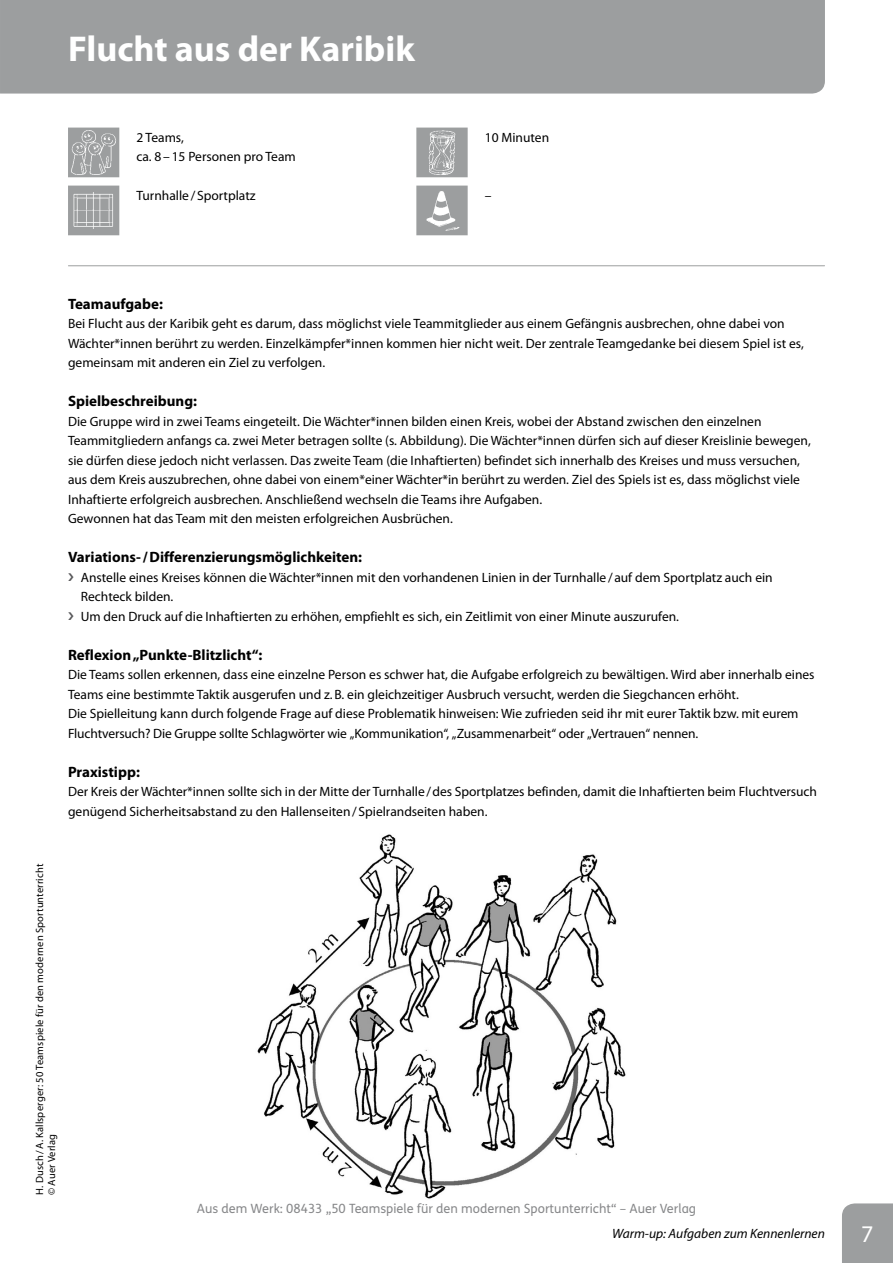
<style>
.page{position:relative;width:893px;height:1263px;background:#fff}
.page>*{position:absolute;margin:0;border:0;box-sizing:border-box;transform-origin:0 0}
.t1{font:700 36px "Myriad Pro";color:#fff}
.t2{font:24px "Myriad Pro";color:#fff}
.t3{font:700 15px "Myriad Pro";color:#000}
.t4{font:13.5px/19.5px "Myriad Pro";color:#000}
.t5{font:italic 13.5px "Myriad Pro";color:#000}
.t6{font:12.75px "FS Klett";color:#87888a}
.t7{font:10.5px/12px "Myriad Pro";letter-spacing:.015em;color:#000}
</style>
<div class="page">
<div style="left:0;top:0;width:825px;height:94px;background:#9c9e9f"></div>
<div style="left:842px;top:1203px;width:51px;height:60px;background:#9c9e9f"></div>
<hr style="left:68px;top:265px;width:757px;height:1px;background:#9c9e9f">
<img style="left:257px;top:834px;width:369px;height:365px">
<svg style="left:416px;top:128px;width:52px;height:107px"></svg>
<img style="left:419px;top:130px;width:46px;height:44px">
<img style="left:423px;top:188px;width:38px;height:44px">
<svg style="left:68px;top:128px;width:51px;height:107px"></svg>
<img style="left:71px;top:130px;width:45px;height:44px">
<img style="left:72px;top:193px;width:44px;height:35px">
<h1 class="t1" style="left:68px;top:29px;width:348px">Flucht aus der Karibik</h1>
<p class="t4" style="left:136px;top:128px;width:161px">2 Teams,<br>ca. 8–15 Personen pro Team</p>
<p class="t4" style="left:136px;top:186px;width:121px">Turnhalle/ Sportplatz</p>
<p class="t4" style="left:485px;top:128px;width:66px">10 Minuten</p>
<p class="t4" style="left:485px;top:186px;width:8px">–</p>
<p class="t3" style="left:68px;top:295px;width:96px">Teamaufgabe:</p>
<p class="t4" style="left:68px;top:314px;width:737px">Bei Flucht aus der Karibik geht es darum, dass möglichst viele Teammitglieder aus einem Gefängnis ausbrechen, ohne dabei von<br>Wächter*innen berührt zu werden. Einzelkämpfer*innen kommen hier nicht weit. Der zentrale Teamgedanke bei diesem Spiel ist es, gemeinsam mit anderen ein Ziel zu verfolgen.</p>
<p class="t3" style="left:68px;top:393px;width:130px">Spielbeschreibung:</p>
<p class="t4" style="left:68px;top:412px;width:744px">Die Gruppe wird in zwei Teams eingeteilt. Die Wächter*innen bilden einen Kreis, wobei der Abstand zwischen den einzelnen Teammitgliedern anfangs ca. zwei Meter betragen sollte (s. Abbildung). Die Wächter*innen dürfen sich auf dieser Kreislinie bewegen, sie dürfen diese jedoch nicht verlassen. Das zweite Team (die Inhaftierten) befindet sich innerhalb des Kreises und muss versuchen, aus dem Kreis auszubrechen, ohne dabei von einem*einer Wächter*in berührt zu werden. Ziel des Spiels ist es, dass möglichst viele Inhaftierte erfolgreich ausbrechen. Anschließend wechseln die Teams ihre Aufgaben.<br>Gewonnen hat das Team mit den meisten erfolgreichen Ausbrüchen.</p>
<p class="t3" style="left:68px;top:549px;width:296px">Variations-/Differenzierungsmöglichkeiten:</p>
<p class="t4" style="left:81px;top:568px;width:693px">Anstelle eines Kreises können die Wächter*innen mit den vorhandenen Linien in der Turnhalle/ auf dem Sportplatz auch ein<br>Rechteck bilden.<br>Um den Druck auf die Inhaftierten zu erhöhen, empfiehlt es sich, ein Zeitlimit von einer Minute auszurufen.</p>
<p class="t3" style="left:68px;top:646px;width:196px">Reflexion „Punkte-Blitzlicht“:</p>
<p class="t4" style="left:68px;top:665px;width:748px">Die Teams sollen erkennen, dass eine einzelne Person es schwer hat, die Aufgabe erfolgreich zu bewältigen. Wird aber innerhalb eines Teams eine bestimmte Taktik ausgerufen und z.B. ein gleichzeitiger Ausbruch versucht, werden die Siegchancen erhöht.<br>Die Spielleitung kann durch folgende Frage auf diese Problematik hinweisen: Wie zufrieden seid ihr mit eurer Taktik bzw. mit eurem Fluchtversuch? Die Gruppe sollte Schlagwörter wie „Kommunikation“, „Zusammenarbeit“ oder „Vertrauen“ nennen.</p>
<p class="t3" style="left:68px;top:763px;width:73px">Praxistipp:</p>
<p class="t4" style="left:68px;top:782px;width:750px">Der Kreis der Wächter*innen sollte sich in der Mitte der Turnhalle/des Sportplatzes befinden, damit die Inhaftierten beim Fluchtversuch genügend Sicherheitsabstand zu den Hallenseiten/ Spielrandseiten haben.</p>
<p class="t7" style="left:34px;top:1195px;width:333px;rotate:-90deg">H. Dusch/A. Kallsperger: 50 Teamspiele für den modernen Sportunterricht © Auer Verlag</p>
<p class="t6" style="left:197px;top:1200px;width:501px">Aus dem Werk: 08433 „50 Teamspiele für den modernen Sportunterricht“ – Auer Verlag</p>
<p class="t5" style="left:612px;top:1226px;width:214px">Warm-up: Aufgaben zum Kennenlernen</p>
<h2 class="t2" style="left:861px;top:1221px;width:14px">7</h2>
</div>
